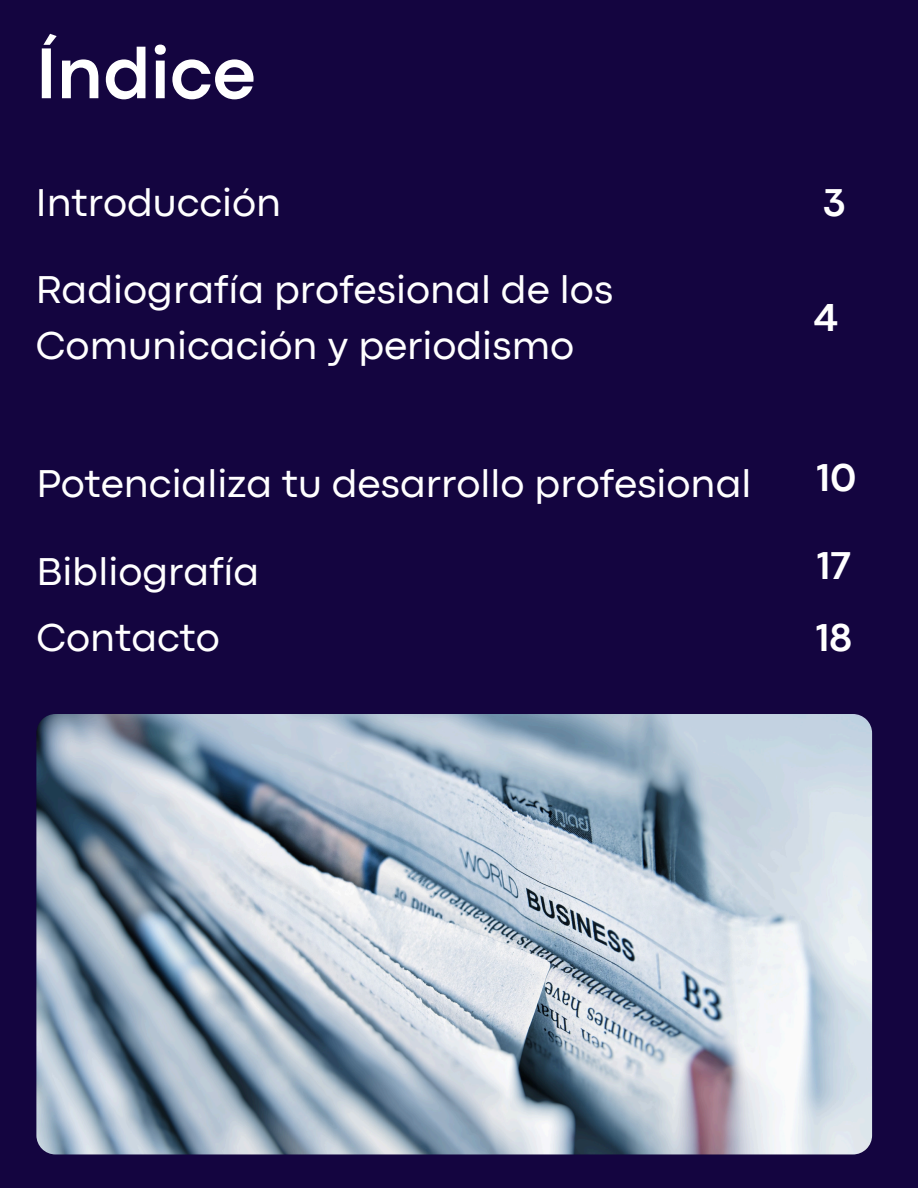
<style>
.page{position:relative;width:918px;height:1188px;background:#140540}
.page>*{position:absolute;margin:0;border:0;box-sizing:border-box;transform-origin:0 0}
.t1{font:700 75px "Codec Pro";color:#fff}
.t2{font:40.5px/56.2px "Codec Pro";color:#fff}
.t3{font:700 40.5px "Codec Pro";color:#fff}
</style>
<div class="page">
<img style="left:36px;top:714px;width:836px;height:440px">
<h1 class="t1" style="left:36px;top:47px;width:221px">Índice</h1>
<p class="t2" style="left:36px;top:177px;width:247px">Introducción</p>
<p class="t2" style="left:36px;top:265px;width:579px">Radiografía profesional de los<br>Comunicación y periodismo</p>
<p class="t2" style="left:36px;top:459px;width:717px">Potencializa tu desarrollo profesional</p>
<p class="t2" style="left:36px;top:546px;width:224px">Bibliografía</p>
<p class="t2" style="left:36px;top:613px;width:185px">Contacto</p>
<p class="t3" style="left:823px;top:188px;width:24px">3</p>
<p class="t3" style="left:814px;top:304px;width:25px">4</p>
<p class="t3" style="left:817px;top:463px;width:41px">10</p>
<p class="t3" style="left:817px;top:551px;width:36px">17</p>
<p class="t3" style="left:816px;top:623px;width:38px">18</p>
</div>
